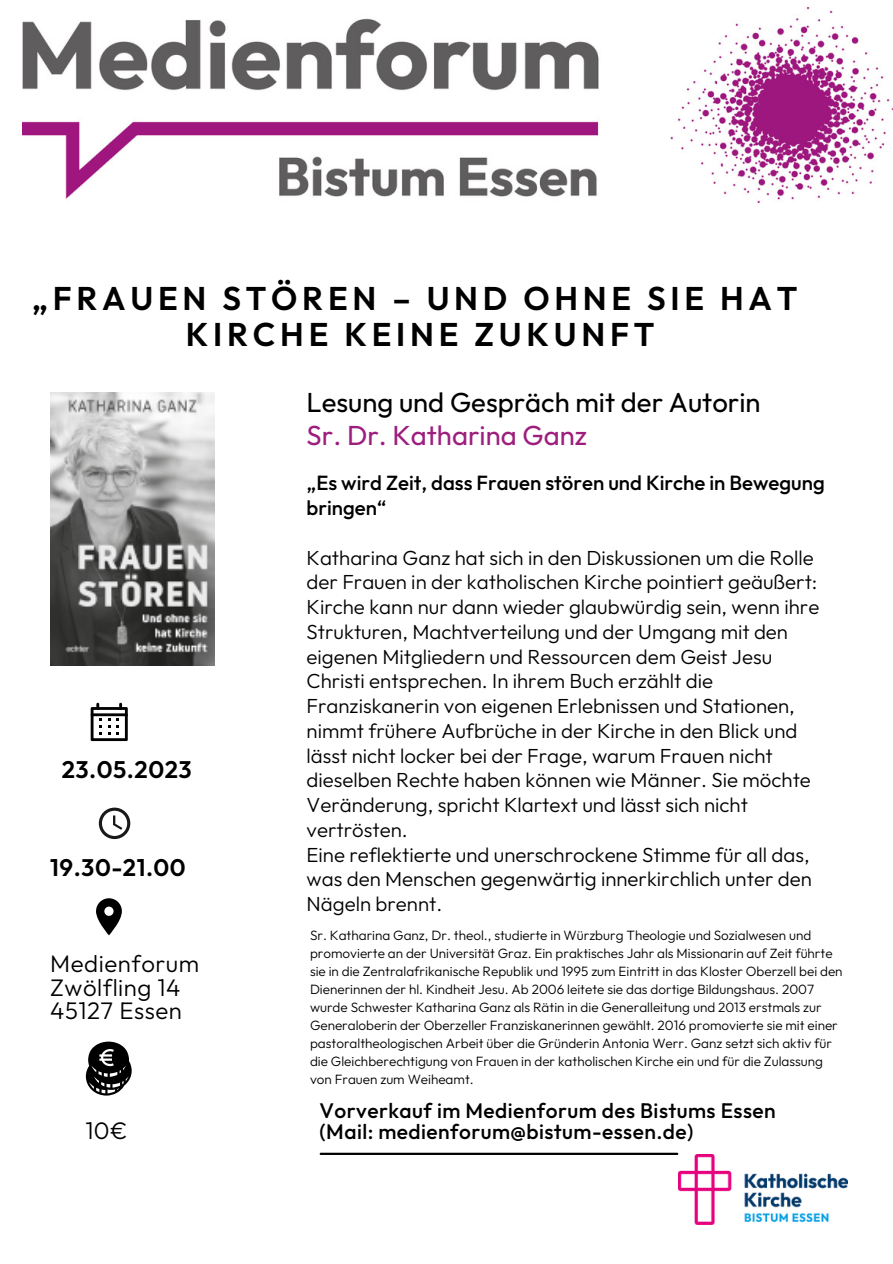
<style>
.page{position:relative;width:893px;height:1264px;background:#fff}
.page>*{position:absolute;margin:0;border:0;box-sizing:border-box;transform-origin:0 0}
.t1{font:600 32.85px/36px "Outfit";letter-spacing:.145em;color:#000;text-align:center}
.t2{font:27.45px "Outfit";color:#000}
.t3{font:27.45px "Outfit";color:#9d1e7d}
.t4{font:300 24px/23.5px "Outfit";letter-spacing:.02em;color:#000}
.t5{font:600 24px "Outfit";letter-spacing:.02em;color:#000}
.t6{font:500 21px/21.3px "Outfit";letter-spacing:.02em;color:#000}
.t7{font:300 20.4px/24.8px "Outfit";color:#000}
.t8{font:500 20.4px/24.8px "Outfit";color:#000}
.t9{font:300 13.5px/18px "Outfit";color:#000}
</style>
<div class="page">
<img style="left:23px;top:7px;width:869px;height:196px">
<svg style="left:96px;top:898px;width:26px;height:37px"></svg>
<svg style="left:99px;top:807px;width:31px;height:32px"></svg>
<hr style="left:321px;top:1152px;width:356px;height:2px;background:#000">
<svg style="left:91px;top:702px;width:37px;height:39px"></svg>
<img style="left:678px;top:1154px;width:169px;height:70px">
<svg style="left:86px;top:1041px;width:46px;height:54px"></svg>
<img style="left:50px;top:392px;width:164px;height:273px">
<h1 class="t1" style="left:32px;top:280px;width:767px">„FRAUEN STÖREN – UND OHNE SIE HAT<br>KIRCHE KEINE ZUKUNFT</h1>
<h3 class="t5" style="left:62px;top:753px;width:131px">23.05.2023</h3>
<h3 class="t5" style="left:50px;top:852px;width:137px">19.30-21.00</h3>
<h3 class="t4" style="left:50px;top:951px;width:150px">Medienforum<br>Zwölfling 14<br>45127 Essen</h3>
<h3 class="t4" style="left:85px;top:1118px;width:44px">10€</h3>
<h2 class="t2" style="left:306px;top:385px;width:455px">Lesung und Gespräch mit der Autorin</h2>
<h2 class="t3" style="left:306px;top:417px;width:282px">Sr. Dr. Katharina Ganz</h2>
<h3 class="t8" style="left:306px;top:470px;width:519px">„Es wird Zeit, dass Frauen stören und Kirche in Bewegung bringen“</h3>
<p class="t7" style="left:306px;top:544px;width:514px">Katharina Ganz hat sich in den Diskussionen um die Rolle der Frauen in der katholischen Kirche pointiert geäußert:<br>Kirche kann nur dann wieder glaubwürdig sein, wenn ihre Strukturen, Machtverteilung und der Umgang mit den eigenen Mitgliedern und Ressourcen dem Geist Jesu Christi entsprechen. In ihrem Buch erzählt die Franziskanerin von eigenen Erlebnissen und Stationen, nimmt frühere Aufbrüche in der Kirche in den Blick und lässt nicht locker bei der Frage, warum Frauen nicht dieselben Rechte haben können wie Männer. Sie möchte Veränderung, spricht Klartext und lässt sich nicht vertrösten.<br>Eine reflektierte und unerschrockene Stimme für all das, was den Menschen gegenwärtig innerkirchlich unter den Nägeln brennt.</p>
<p class="t9" style="left:310px;top:925px;width:534px">Sr. Katharina Ganz, Dr. theol., studierte in Würzburg Theologie und Sozialwesen und promovierte an der Universität Graz. Ein praktisches Jahr als Missionarin auf Zeit führte sie in die Zentralafrikanische Republik und 1995 zum Eintritt in das Kloster Oberzell bei den Dienerinnen der hl. Kindheit Jesu. Ab 2006 leitete sie das dortige Bildungshaus. 2007 wurde Schwester Katharina Ganz als Rätin in die Generalleitung und 2013 erstmals zur Generaloberin der Oberzeller Franziskanerinnen gewählt. 2016 promovierte sie mit einer pastoraltheologischen Arbeit über die Gründerin Antonia Werr. Ganz setzt sich aktiv für die Gleichberechtigung von Frauen in der katholischen Kirche ein und für die Zulassung von Frauen zum Weiheamt.</p>
<h3 class="t6" style="left:319px;top:1099px;width:457px">Vorverkauf im Medienforum des Bistums Essen (Mail: medienforum@bistum-essen.de)</h3>
</div>
